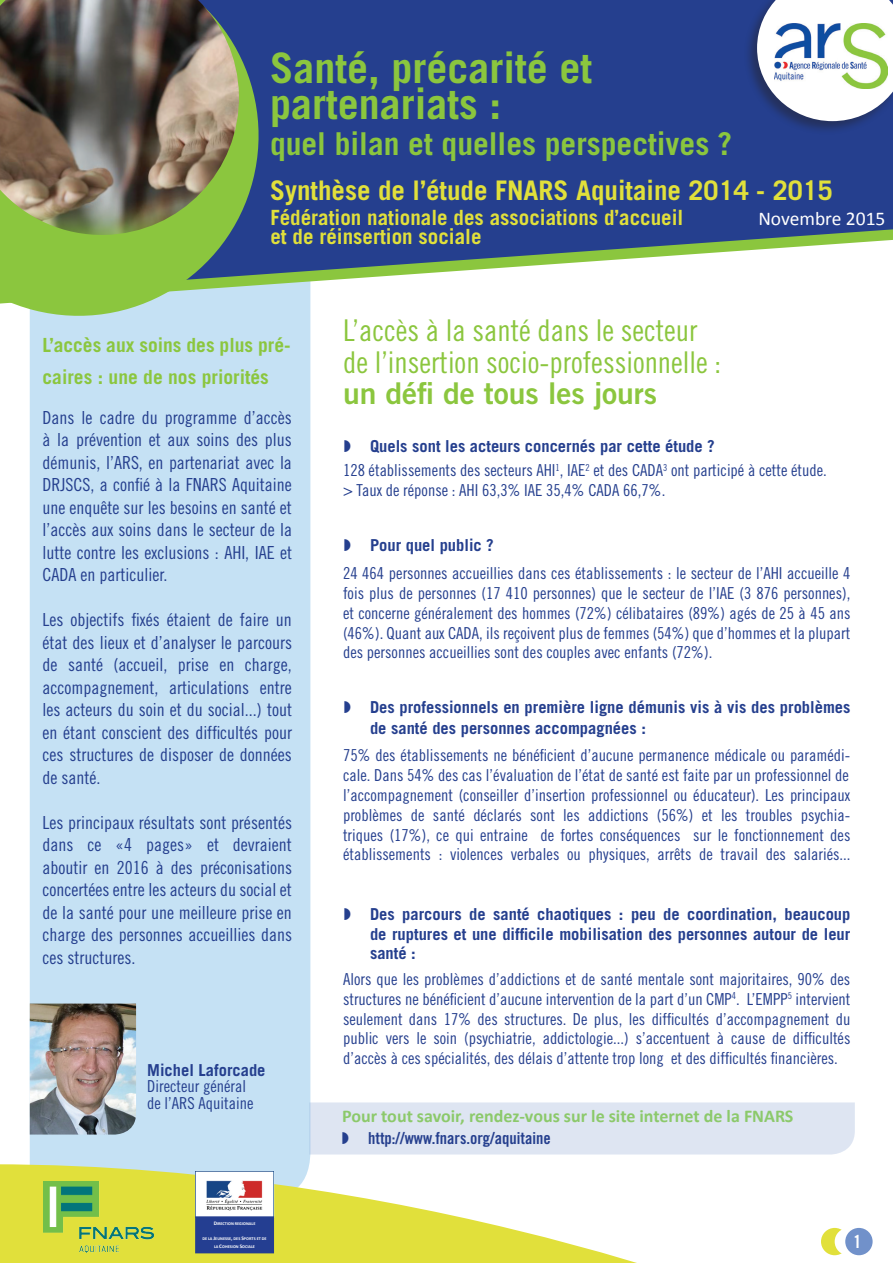
<style>
.page{position:relative;width:893px;height:1263px;background:#fff}
.page>*{position:absolute;margin:0;border:0;box-sizing:border-box;transform-origin:0 0}
.t1{font:700 42px/36px "Trade Gothic LT Std";color:#8bc63e}
.t2{font:700 31.5px "Trade Gothic LT Std";color:#8bc63e}
.t3{font:30px/31.5px "Trade Gothic LT Std Cn 18";color:#8bc63e}
.t4{font:30px "Trade Gothic LT Std Bd 2";color:#8bc63e}
.t5{font:700 27px "Trade Gothic LT Std";color:#e1e03b}
.t6{font:700 21px/19.5px "Trade Gothic LT Std";color:#e1e03b}
.t7{font:700 19.5px/31.5px "Trade Gothic LT Std";color:#8bc63e}
.t8{font:19.5px "Calibri";color:#fff}
.t9{font:18px/22.5px "Trade Gothic LT Std Cn 18";color:#253f8e;text-align:justify}
.t10{font:700 18px "Calibri";color:#8cc96b}
.t11{font:18px "Trade Gothic LT Std Bd Cn 20";color:#fff}
.t12{font:16.5px/19.8px "Trade Gothic LT Std Cn 18";color:#253f8e;text-align:justify}
.t13{font:700 16.5px/19.8px "Trade Gothic LT Std";color:#253f8e}
.t14{font:16.5px "Trade Gothic LT Std Bd Cn 20";color:#253f8e}
.t15{font:700 4.2px/7.5px "Calibri";letter-spacing:-.005em;color:#fff;text-align:center}
.s1{font-size:5.4px}
</style>
<div class="page">
<div style="left:30px;top:311px;width:280px;height:853px;background:#c5e1f4"></div>
<svg style="left:0;top:1164px;width:637px;height:99px;fill:#e1e03b"></svg>
<div style="left:277px;top:0;width:616px;height:221px;background:#253f8e"></div>
<div style="left:743px;top:0;width:150px;height:136px;background:#231f20;opacity:.44"></div>
<svg style="left:757px;top:0;width:136px;height:121px"></svg>
<img style="left:774px;top:23px;width:113px;height:65px">
<div style="left:821px;top:1228px;width:27px;height:27px;background:#e1e03b;border-radius:50%"></div>
<div style="left:835px;top:1228px;width:27px;height:27px;background:#fff;border-radius:50%"></div>
<div style="left:845px;top:1228px;width:28px;height:27px;background:#7191ca;border-radius:50%"></div>
<img style="left:30px;top:1003px;width:106px;height:131px">
<svg style="left:277px;top:221px;width:616px;height:90px"></svg>
<svg style="left:0;top:0;width:277px;height:335px"></svg>
<img style="left:0;top:0;width:241px;height:236px">
<img style="left:44px;top:1181px;width:110px;height:71px">
<img style="left:195px;top:1171px;width:81px;height:46px">
<div style="left:196px;top:1217px;width:77px;height:36px;background:#243e91"></div>
<div style="left:195px;top:1216px;width:79px;height:37px;border:1px solid #243e91"></div>
<div style="left:309px;top:1102px;width:546px;height:52px;background:#dee5f2"></div>
<h1 class="t1" style="left:270px;top:50px;width:324px">Santé, précarité et partenariats :</h1>
<h2 class="t2" style="left:270px;top:125px;width:464px">quel bilan et quelles perspectives ?</h2>
<h3 class="t5" style="left:270px;top:174px;width:564px">Synthèse de l’étude FNARS Aquitaine 2014 - 2015</h3>
<p class="t6" style="left:270px;top:207px;width:415px">Fédération nationale des associations d’accueil et de réinsertion sociale</p>
<p class="t8" style="left:758px;top:206px;width:129px">Novembre 2015</p>
<p class="t7" style="left:43px;top:329px;width:250px">L’accès aux soins des plus pré&shy;caires : une de nos priorités</p>
<p class="t9" style="left:43px;top:406px;width:251px">Dans le cadre du programme d’accès à la prévention et aux soins des plus démunis, l’ARS, en partenariat avec la DRJSCS, a confié à la FNARS Aquitaine une enquête sur les besoins en santé et l’accès aux soins dans le secteur de la lutte contre les exclusions : AHI, IAE et CADA en particulier.</p>
<p class="t9" style="left:43px;top:608px;width:251px">Les objectifs fixés étaient de faire un état des lieux et d’analyser le parcours de santé (accueil, prise en charge, accompagnement, articulations entre les acteurs du soin et du social...) tout en étant conscient des difficultés pour ces structures de disposer de données de santé.</p>
<p class="t9" style="left:43px;top:811px;width:251px">Les principaux résultats sont présentés dans ce «4 pages» et devraient aboutir en 2016 à des préconisations concertées entre les acteurs du social et de la santé pour une meilleure prise en charge des personnes accueillies dans ces structures.</p>
<p class="t13" style="left:147px;top:1060px;width:120px">Michel Laforcade</p>
<p class="t12" style="left:147px;top:1078px;width:108px;line-height:16.5px">Directeur général de l’ARS Aquitaine</p>
<p class="t15" style="left:214px;top:1220px;width:43px"><span class="s1">D</span>IRECTION REGIONALE</p>
<p class="t15" style="left:202px;top:1235px;width:66px">DE LA <span class="s1">J</span>EUNESSE<span class="s1">,</span> DES <span class="s1">S</span>PORTS ET DE<br>LA <span class="s1">C</span>OHESION <span class="s1">S</span>OCIALE</p>
<h3 class="t3" style="left:343px;top:314px;width:380px">L’accès à la santé dans le secteur de l’insertion socio-professionnelle :</h3>
<h3 class="t4" style="left:343px;top:375px;width:316px">un défi de tous les jours</h3>
<p class="t13" style="left:370px;top:436px;width:346px">Quels sont les acteurs concernés par cette étude ?</p>
<p class="t12" style="left:343px;top:460px;width:485px">128 établissements des secteurs AHI<sup>1</sup>, IAE<sup>2</sup> et des CADA<sup>3</sup> ont participé à cette étude. &gt; Taux de réponse : AHI 63,3% IAE 35,4% CADA 66,7%.</p>
<p class="t13" style="left:370px;top:535px;width:125px">Pour quel public ?</p>
<p class="t12" style="left:343px;top:563px;width:509px">24 464 personnes accueillies dans ces établissements : le secteur de l’AHI accueille 4 fois plus de personnes (17 410 personnes) que le secteur de l’IAE (3 876 personnes), et concerne généralement des hommes (72%) célibataires (89%) agés de 25 à 45 ans (46%). Quant aux CADA, ils reçoivent plus de femmes (54%) que d’hommes et la plupart des personnes accueillies sont des couples avec enfants (72%).</p>
<p class="t13" style="left:370px;top:697px;width:482px;line-height:21px">Des professionnels en première ligne démunis vis à vis des problèmes de santé des personnes accompagnées :</p>
<p class="t12" style="left:343px;top:745px;width:509px">75% des établissements ne bénéficient d’aucune permanence médicale ou paramédi&shy;cale. Dans 54% des cas l’évaluation de l’état de santé est faite par un professionnel de l’accompagnement (conseiller d’insertion professionnel ou éducateur). Les principaux problèmes de santé déclarés sont les addictions (56%) et les troubles psychia&shy;triques (17%), ce qui entraine de fortes conséquences sur le fonctionnement des établissements : violences verbales ou physiques, arrêts de travail des salariés...</p>
<p class="t13" style="left:370px;top:904px;width:482px;text-align:justify">Des parcours de santé chaotiques : peu de coordination, beaucoup de ruptures et une difficile mobilisation des personnes autour de leur santé :</p>
<p class="t12" style="left:343px;top:969px;width:509px">Alors que les problèmes d’addictions et de santé mentale sont majoritaires, 90% des structures ne bénéficient d’aucune intervention de la part d’un CMP<sup>4</sup>. L’EMPP<sup>5</sup> intervient seulement dans 17% des structures. De plus, les difficultés d’accompagnement du public vers le soin (psychiatrie, addictologie...) s’accentuent à cause de difficultés d’accès à ces spécialités, des délais d’attente trop long et des difficultés financières.</p>
<p class="t10" style="left:342px;top:1105px;width:453px">Pour tout savoir, rendez-vous sur le site internet de la FNARS</p>
<p class="t14" style="left:368px;top:1128px;width:184px">http://www.fnars.org/aquitaine</p>
<p class="t11" style="left:854px;top:1231px;width:9px">1</p>
</div>
